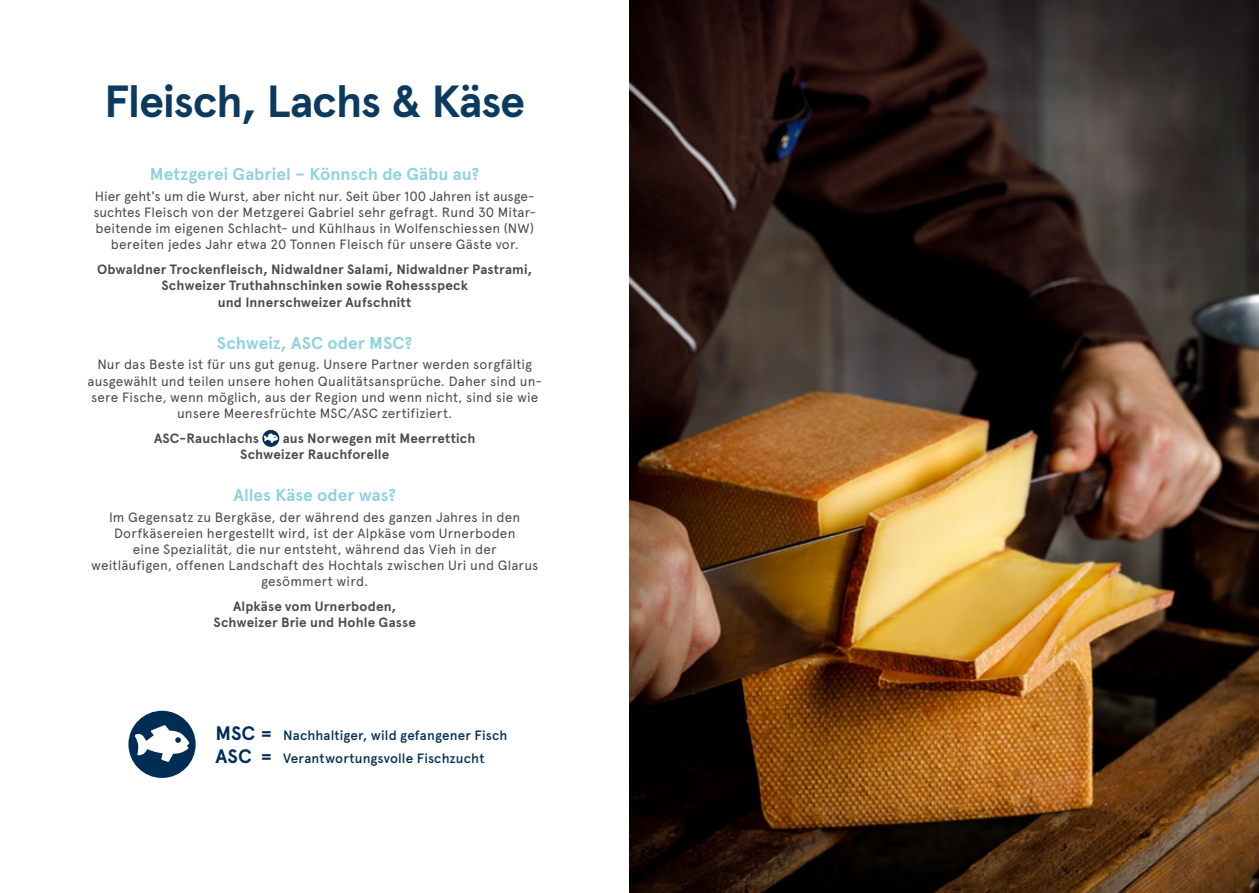
<style>
.page{position:relative;width:1259px;height:893px;background:#fff}
.page>*{position:absolute;margin:0;border:0;box-sizing:border-box;transform-origin:0 0}
.t1{font:700 45px "Apercu Pro";letter-spacing:-.03em;color:#0c3a5e}
.t2{font:700 17.25px "Apercu Pro";color:#90d1e0}
.t3{font:13.5px/16.2px "Apercu Pro";letter-spacing:.01em;color:#4a4a49;text-align:center}
.t4{font:700 13.5px/16.2px "Apercu Pro";letter-spacing:.01em;color:#4a4a49;text-align:center}
.t5{font:500 13.5px/23.4px "Apercu Pro";letter-spacing:.01em;color:#002d56}
.s1{font-weight:700;font-size:19.5px}
</style>
<div class="page">
<svg style="left:262px;top:430px;width:17px;height:17px"></svg>
<svg style="left:264px;top:433px;width:14px;height:10px"></svg>
<img style="left:629px;top:0;width:630px;height:893px">
<div style="left:128px;top:711px;width:68px;height:67px;background:#002d56;border-radius:50%"></div>
<svg style="left:135px;top:725px;width:54px;height:37px"></svg>
<h1 class="t1" style="left:104px;top:67px;width:423px">Fleisch, Lachs &amp; Käse</h1>
<p class="t2" style="left:150px;top:161px;width:331px">Metzgerei Gabriel – Könnsch de Gäbu au?</p>
<p class="t3" style="left:93px;top:187px;width:444px">Hier geht's um die Wurst, aber nicht nur. Seit über 100 Jahren ist ausge&shy;suchtes Fleisch von der Metzgerei Gabriel sehr gefragt. Rund 30 Mitar&shy;beitende im eigenen Schlacht- und Kühlhaus in Wolfenschiessen (NW) bereiten jedes Jahr etwa 20 Tonnen Fleisch für unsere Gäste vor.</p>
<p class="t4" style="left:97px;top:261px;width:437px">Obwaldner Trockenfleisch, Nidwaldner Salami, Nidwaldner Pastrami,<br>Schweizer Truthahnschinken sowie Rohessspeck<br>und Innerschweizer Aufschnitt</p>
<p class="t2" style="left:217px;top:330px;width:197px">Schweiz, ASC oder MSC?</p>
<p class="t3" style="left:87px;top:356px;width:456px">Nur das Beste ist für uns gut genug. Unsere Partner werden sorgfältig ausgewählt und teilen unsere hohen Qualitätsansprüche. Daher sind un&shy;sere Fische, wenn möglich, aus der Region und wenn nicht, sind sie wie unsere Meeresfrüchte MSC/ASC zertifiziert.</p>
<p class="t4" style="left:154px;top:429px;width:106px">ASC-Rauchlachs</p>
<p class="t4" style="left:240px;top:429px;width:237px;text-align:left;text-indent:42px">aus Norwegen mit Meerrettich<br>Schweizer Rauchforelle</p>
<p class="t2" style="left:233px;top:482px;width:164px">Alles Käse oder was?</p>
<p class="t3" style="left:91px;top:508px;width:449px">Im Gegensatz zu Bergkäse, der während des ganzen Jahres in den Dorfkäsereien hergestellt wird, ist der Alpkäse vom Urnerboden<br>eine Spezialität, die nur entsteht, während das Vieh in der weitläufigen, offenen Landschaft des Hochtals zwischen Uri und Glarus gesömmert wird.</p>
<p class="t4" style="left:213px;top:598px;width:204px">Alpkäse vom Urnerboden,<br>Schweizer Brie und Hohle Gasse</p>
<p class="t5" style="left:216px;top:722px;width:293px"><span class="s1">MSC =</span> Nachhaltiger, wild gefangener Fisch<br><span class="s1">ASC =</span> Verantwortungsvolle Fischzucht</p>
</div>
